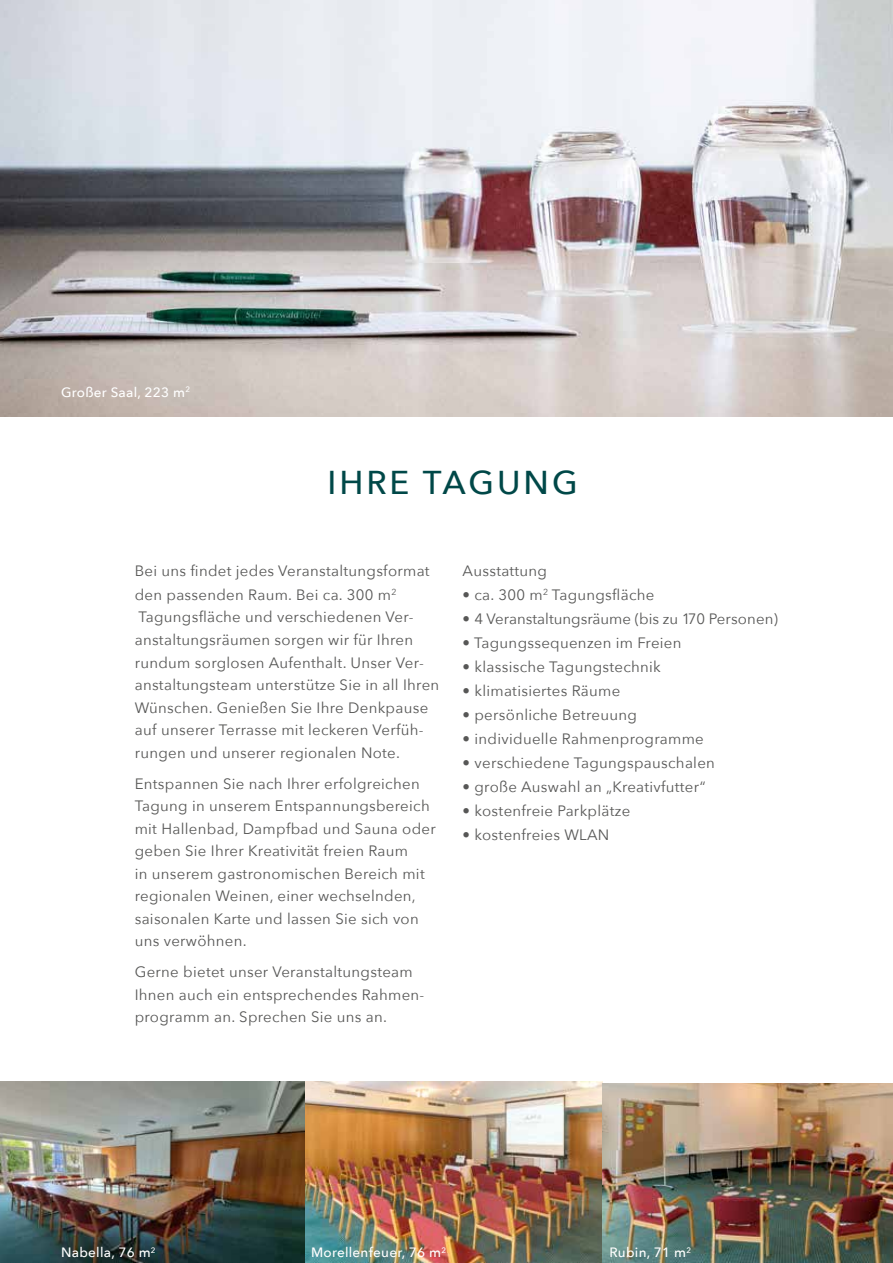
<style>
.page{position:relative;width:893px;height:1263px;background:#fff}
.page>*{position:absolute;margin:0;border:0;box-sizing:border-box;transform-origin:0 0}
.t1{font:500 33px "Avenir Next";letter-spacing:.09em;color:#004848}
.t2{font:15px/22.5px "Avenir Next";letter-spacing:.02em;color:#575756}
.t3{font:15px "Avenir Next";color:#575756}
.t4{font:500 13.5px "Avenir Next";letter-spacing:.02em;color:#fff}
</style>
<div class="page">
<img style="left:0;top:0;width:893px;height:416px">
<img style="left:0;top:1082px;width:893px;height:181px">
<p class="t4" style="left:61px;top:381px;width:130px">Großer Saal, 223 m<sup>2</sup></p>
<h1 class="t1" style="left:327px;top:454px;width:252px">IHRE TAGUNG</h1>
<p class="t2" style="left:135px;top:558px;width:296px;line-height:24px">Bei uns findet jedes Veranstaltungsformat den passenden Raum. Bei ca. 300 m<sup>2</sup></p>
<p class="t2" style="left:135px;top:605px;width:306px">Tagungsfläche und verschiedenen Ver&shy;anstaltungsräumen sorgen wir für Ihren rundum sorglosen Aufenthalt. Unser Ver&shy;anstaltungsteam unterstütze Sie in all Ihren Wünschen. Genießen Sie Ihre Denkpause auf unserer Terrasse mit leckeren Verfüh&shy;rungen und unserer regionalen Note.</p>
<p class="t2" style="left:135px;top:771px;width:303px">Entspannen Sie nach Ihrer erfolgreichen Tagung in unserem Entspannungsbereich mit Hallenbad, Dampfbad und Sauna oder geben Sie Ihrer Kreativität freien Raum<br>in unserem gastronomischen Bereich mit regionalen Weinen, einer wechselnden, saisonalen Karte und lassen Sie sich von uns verwöhnen.</p>
<p class="t2" style="left:135px;top:960px;width:291px">Gerne bietet unser Veranstaltungsteam<br>Ihnen auch ein entsprechendes Rahmen&shy;programm an. Sprechen Sie uns an.</p>
<p class="t2" style="left:463px;top:559px;width:86px">Ausstattung</p>
<p class="t2" style="left:463px;top:583px;width:193px">• ca. 300 m<sup>2</sup> Tagungsfläche</p>
<p class="t3" style="left:463px;top:606px;width:317px">• 4 Veranstaltungsräume (bis zu 170 Personen)</p>
<p class="t2" style="left:463px;top:631px;width:220px">• Tagungssequenzen im Freien</p>
<p class="t2" style="left:463px;top:655px;width:200px">• klassische Tagungstechnik</p>
<p class="t2" style="left:463px;top:679px;width:159px">• klimatisiertes Räume</p>
<p class="t2" style="left:463px;top:703px;width:176px">• persönliche Betreuung</p>
<p class="t2" style="left:463px;top:727px;width:243px">• individuelle Rahmenprogramme</p>
<p class="t2" style="left:463px;top:751px;width:254px">• verschiedene Tagungspauschalen</p>
<p class="t2" style="left:463px;top:775px;width:244px">• große Auswahl an „Kreativfutter“</p>
<p class="t2" style="left:463px;top:799px;width:169px">• kostenfreie Parkplätze</p>
<p class="t2" style="left:463px;top:823px;width:148px">• kostenfreies WLAN</p>
<p class="t4" style="left:61px;top:1241px;width:96px">Nabella, 76 m<sup>2</sup></p>
<p class="t4" style="left:311px;top:1241px;width:136px">Morellenfeuer, 76 m<sup>2</sup></p>
<p class="t4" style="left:609px;top:1241px;width:83px">Rubin, 71 m<sup>2</sup></p>
</div>
